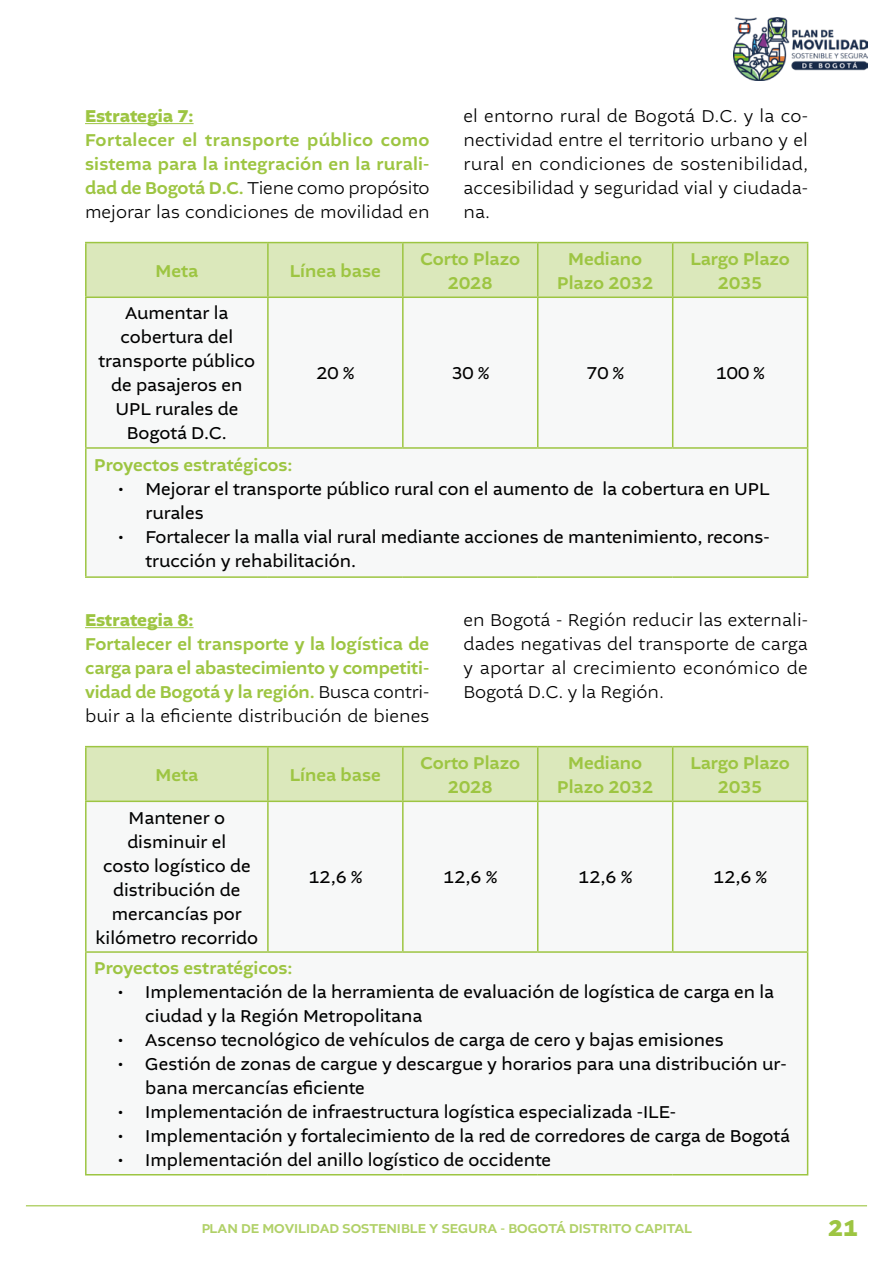
<style>
.page{position:relative;width:893px;height:1263px;background:#fff}
.page>*{position:absolute;margin:0;border:0;box-sizing:border-box;transform-origin:0 0}
.t1{font:700 24px "Altivo";color:#9dc542}
.t2{font:18px/24px "Altivo";color:#000}
.t3{font:500 18px/24px "Altivo";color:#9dc542;text-align:center}
.t4{font:300 18px/24px "Altivo";letter-spacing:.005em;color:#000;text-align:justify}
.t5{font:700 18px "Altivo";color:#9dc542}
.t6{font:500 13.5px "Altivo";color:#9dc542}
.s1{font-weight:300;color:#000}
</style>
<div class="page">
<img style="left:734px;top:17px;width:133px;height:64px">
<hr style="left:85px;top:627px;width:109px;height:1px;background:#9dc542">
<hr style="left:85px;top:123px;width:109px;height:1px;background:#9dc542">
<div style="left:87px;top:243px;width:720px;height:53px;background:#dbe8bb"></div>
<svg style="left:87px;top:298px;width:720px;height:278px"></svg>
<hr style="left:85px;top:242px;width:183px;height:1px;background:#9dc542">
<hr style="left:85px;top:243px;width:2px;height:53px;background:#9dc542">
<hr style="left:268px;top:242px;width:135px;height:1px;background:#9dc542">
<hr style="left:267px;top:243px;width:2px;height:53px;background:#9dc542">
<hr style="left:403px;top:242px;width:135px;height:1px;background:#9dc542">
<hr style="left:402px;top:243px;width:2px;height:53px;background:#9dc542">
<hr style="left:538px;top:242px;width:135px;height:1px;background:#9dc542">
<hr style="left:537px;top:243px;width:1px;height:53px;background:#9dc542">
<hr style="left:673px;top:242px;width:135px;height:1px;background:#9dc542">
<hr style="left:672px;top:243px;width:1px;height:53px;background:#9dc542">
<hr style="left:807px;top:243px;width:1px;height:53px;background:#9dc542">
<hr style="left:85px;top:296px;width:183px;height:2px;background:#9dc542">
<hr style="left:85px;top:298px;width:2px;height:149px;background:#9dc542">
<hr style="left:268px;top:296px;width:135px;height:2px;background:#9dc542">
<hr style="left:267px;top:298px;width:2px;height:149px;background:#9dc542">
<hr style="left:403px;top:296px;width:135px;height:2px;background:#9dc542">
<hr style="left:402px;top:298px;width:2px;height:149px;background:#9dc542">
<hr style="left:538px;top:296px;width:135px;height:2px;background:#9dc542">
<hr style="left:537px;top:298px;width:1px;height:149px;background:#9dc542">
<hr style="left:673px;top:296px;width:135px;height:2px;background:#9dc542">
<hr style="left:672px;top:298px;width:1px;height:149px;background:#9dc542">
<hr style="left:807px;top:298px;width:1px;height:149px;background:#9dc542">
<hr style="left:85px;top:447px;width:183px;height:2px;background:#9dc542">
<hr style="left:85px;top:449px;width:2px;height:127px;background:#9dc542">
<hr style="left:268px;top:447px;width:135px;height:2px;background:#9dc542">
<hr style="left:403px;top:447px;width:135px;height:2px;background:#9dc542">
<hr style="left:538px;top:447px;width:135px;height:2px;background:#9dc542">
<hr style="left:673px;top:447px;width:135px;height:2px;background:#9dc542">
<hr style="left:807px;top:449px;width:1px;height:127px;background:#9dc542">
<hr style="left:85px;top:576px;width:183px;height:2px;background:#9dc542">
<hr style="left:268px;top:576px;width:135px;height:2px;background:#9dc542">
<hr style="left:403px;top:576px;width:135px;height:2px;background:#9dc542">
<hr style="left:538px;top:576px;width:135px;height:2px;background:#9dc542">
<hr style="left:673px;top:576px;width:135px;height:2px;background:#9dc542">
<div style="left:87px;top:747px;width:720px;height:53px;background:#dbe8bb"></div>
<svg style="left:87px;top:802px;width:720px;height:372px"></svg>
<hr style="left:85px;top:746px;width:183px;height:1px;background:#9dc542">
<hr style="left:85px;top:747px;width:2px;height:53px;background:#9dc542">
<hr style="left:268px;top:746px;width:135px;height:1px;background:#9dc542">
<hr style="left:267px;top:747px;width:2px;height:53px;background:#9dc542">
<hr style="left:403px;top:746px;width:135px;height:1px;background:#9dc542">
<hr style="left:402px;top:747px;width:2px;height:53px;background:#9dc542">
<hr style="left:538px;top:746px;width:135px;height:1px;background:#9dc542">
<hr style="left:537px;top:747px;width:1px;height:53px;background:#9dc542">
<hr style="left:673px;top:746px;width:135px;height:1px;background:#9dc542">
<hr style="left:672px;top:747px;width:1px;height:53px;background:#9dc542">
<hr style="left:807px;top:747px;width:1px;height:53px;background:#9dc542">
<hr style="left:85px;top:800px;width:183px;height:2px;background:#9dc542">
<hr style="left:85px;top:802px;width:2px;height:149px;background:#9dc542">
<hr style="left:268px;top:800px;width:135px;height:2px;background:#9dc542">
<hr style="left:267px;top:802px;width:2px;height:149px;background:#9dc542">
<hr style="left:403px;top:800px;width:135px;height:2px;background:#9dc542">
<hr style="left:402px;top:802px;width:2px;height:149px;background:#9dc542">
<hr style="left:538px;top:800px;width:135px;height:2px;background:#9dc542">
<hr style="left:537px;top:802px;width:1px;height:149px;background:#9dc542">
<hr style="left:673px;top:800px;width:135px;height:2px;background:#9dc542">
<hr style="left:672px;top:802px;width:1px;height:149px;background:#9dc542">
<hr style="left:807px;top:802px;width:1px;height:149px;background:#9dc542">
<hr style="left:85px;top:951px;width:183px;height:2px;background:#9dc542">
<hr style="left:85px;top:953px;width:2px;height:221px;background:#9dc542">
<hr style="left:268px;top:951px;width:135px;height:2px;background:#9dc542">
<hr style="left:403px;top:951px;width:135px;height:2px;background:#9dc542">
<hr style="left:538px;top:951px;width:135px;height:2px;background:#9dc542">
<hr style="left:673px;top:951px;width:135px;height:2px;background:#9dc542">
<hr style="left:807px;top:953px;width:1px;height:221px;background:#9dc542">
<hr style="left:85px;top:1174px;width:183px;height:1px;background:#9dc542">
<hr style="left:268px;top:1174px;width:135px;height:1px;background:#9dc542">
<hr style="left:403px;top:1174px;width:135px;height:1px;background:#9dc542">
<hr style="left:538px;top:1174px;width:135px;height:1px;background:#9dc542">
<hr style="left:673px;top:1174px;width:135px;height:1px;background:#9dc542">
<hr style="left:26px;top:1205px;width:841px;height:1px;background:#9dc542">
<p class="t5" style="left:85px;top:104px;width:110px">Estrategia 7:</p>
<p class="t3" style="left:85px;top:128px;width:346px;text-align:justify">Fortalecer el transporte público como sistema para la integración en la rurali&shy;dad de Bogotá D.C. <span class="s1">Tiene como propósito mejorar las condiciones de movilidad en</span></p>
<p class="t4" style="left:463px;top:104px;width:346px">el entorno rural de Bogotá D.C. y la co&shy;nectividad entre el territorio urbano y el rural en condiciones de sostenibilidad, accesibilidad y seguridad vial y ciudada&shy;na.</p>
<p class="t3" style="left:155px;top:259px;width:44px">Meta</p>
<p class="t3" style="left:290px;top:259px;width:92px">Línea base</p>
<p class="t3" style="left:420px;top:247px;width:101px">Corto Plazo<br>2028</p>
<p class="t3" style="left:557px;top:247px;width:97px">Mediano<br>Plazo 2032</p>
<p class="t3" style="left:690px;top:247px;width:101px">Largo Plazo<br>2035</p>
<p class="t2" style="left:98px;top:302px;width:158px;text-align:center">Aumentar la cobertura del transporte público de pasajeros en<br>UPL rurales de<br>Bogotá D.C.</p>
<p class="t2" style="left:316px;top:362px;width:39px">20 %</p>
<p class="t2" style="left:451px;top:362px;width:39px">30 %</p>
<p class="t2" style="left:586px;top:362px;width:39px">70 %</p>
<p class="t2" style="left:716px;top:362px;width:50px">100 %</p>
<p class="t3" style="left:94px;top:454px;width:200px">Proyectos estratégicos:</p>
<p class="t2" style="left:145px;top:477px;width:625px;text-indent:-27px">• Mejorar el transporte público rural con el aumento de la cobertura en UPL rurales</p>
<p class="t2" style="left:145px;top:525px;width:626px;text-indent:-27px">• Fortalecer la malla vial rural mediante acciones de mantenimiento, recons&shy;trucción y rehabilitación.</p>
<p class="t5" style="left:85px;top:608px;width:110px">Estrategia 8:</p>
<p class="t3" style="left:85px;top:632px;width:346px;text-align:justify">Fortalecer el transporte y la logística de carga para el abastecimiento y competiti&shy;vidad de Bogotá y la región. <span class="s1">Busca contri&shy;buir a la eficiente distribución de bienes</span></p>
<p class="t4" style="left:463px;top:608px;width:346px">en Bogotá - Región reducir las externali&shy;dades negativas del transporte de carga y aportar al crecimiento económico de Bogotá D.C. y la Región.</p>
<p class="t3" style="left:155px;top:763px;width:44px">Meta</p>
<p class="t3" style="left:290px;top:763px;width:92px">Línea base</p>
<p class="t3" style="left:420px;top:751px;width:101px">Corto Plazo<br>2028</p>
<p class="t3" style="left:557px;top:751px;width:97px">Mediano<br>Plazo 2032</p>
<p class="t3" style="left:690px;top:751px;width:101px">Largo Plazo<br>2035</p>
<p class="t2" style="left:95px;top:806px;width:164px;text-align:center">Mantener o disminuir el<br>costo logístico de distribución de mercancías por kilómetro recorrido</p>
<p class="t2" style="left:308px;top:866px;width:55px">12,6 %</p>
<p class="t2" style="left:443px;top:866px;width:55px">12,6 %</p>
<p class="t2" style="left:578px;top:866px;width:55px">12,6 %</p>
<p class="t2" style="left:713px;top:866px;width:55px">12,6 %</p>
<p class="t3" style="left:94px;top:956px;width:200px">Proyectos estratégicos:</p>
<p class="t2" style="left:145px;top:980px;width:630px;text-indent:-27px">• Implementación de la herramienta de evaluación de logística de carga en la ciudad y la Región Metropolitana</p>
<p class="t2" style="left:118px;top:1028px;width:607px">• Ascenso tecnológico de vehículos de carga de cero y bajas emisiones</p>
<p class="t2" style="left:145px;top:1052px;width:643px;text-indent:-27px">• Gestión de zonas de cargue y descargue y horarios para una distribución ur&shy;bana mercancías eficiente</p>
<p class="t2" style="left:118px;top:1100px;width:559px">• Implementación de infraestructura logística especializada -ILE-</p>
<p class="t2" style="left:118px;top:1124px;width:673px">• Implementación y fortalecimiento de la red de corredores de carga de Bogotá</p>
<p class="t2" style="left:118px;top:1148px;width:434px">• Implementación del anillo logístico de occidente</p>
<p class="t6" style="left:201px;top:1220px;width:492px">PLAN DE MOVILIDAD SOSTENIBLE Y SEGURA - BOGOTÁ DISTRITO CAPITAL</p>
<h1 class="t1" style="left:828px;top:1212px;width:31px">21</h1>
</div>
